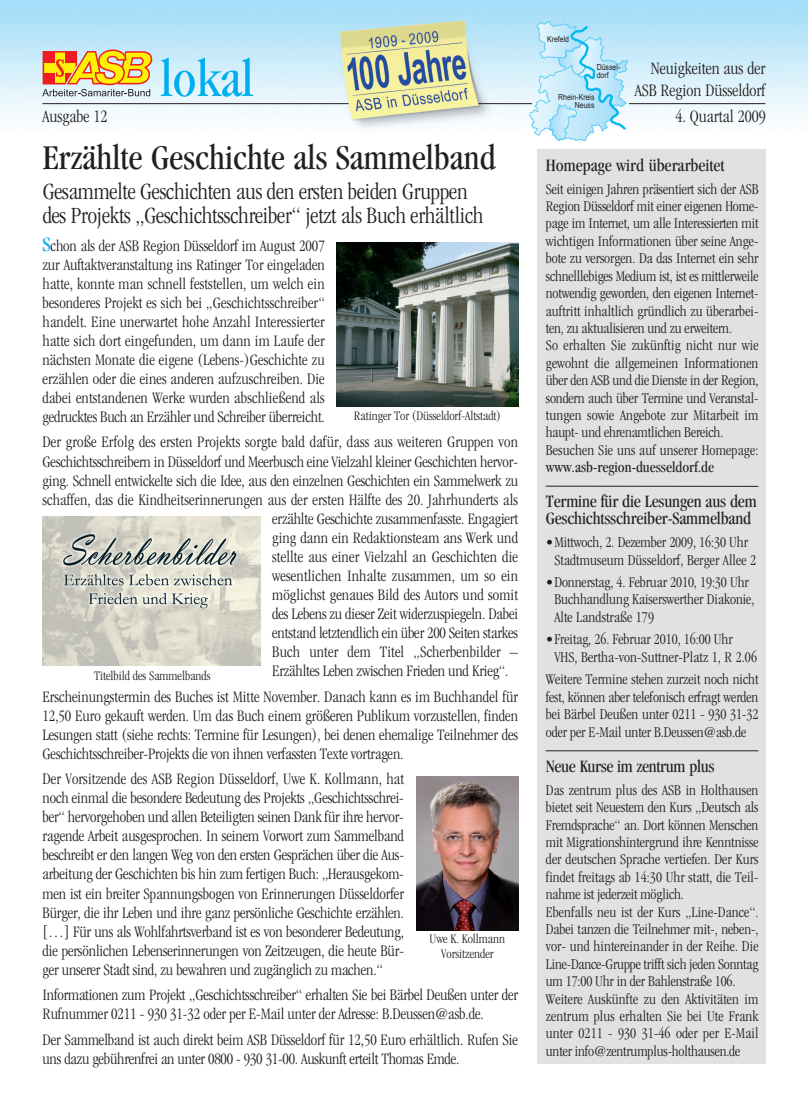
<style>
.page{position:relative;width:808px;height:1106px;background:#fff}
.page>*{position:absolute;margin:0;border:0;box-sizing:border-box;transform-origin:0 0}
.t1{font:condensed 54px "Garamond";color:#00aeef}
.t2{font:condensed 36px "Garamond";color:#231f20}
.t3{font:300 condensed 24px/24px "Garamond";letter-spacing:-.01em;color:#231f20}
.t4{font:condensed 18px/17.4px "Garamond";letter-spacing:-.01em;color:#231f20}
.t5{font:300 condensed 18px/21.6px "Garamond";color:#231f20;text-align:right}
.t6{font:300 condensed 16.5px/19px "Garamond";letter-spacing:-.01em;color:#231f20;text-align:justify}
.t7{font:300 condensed 16.5px "Garamond";letter-spacing:.01em;color:#231f20}
.t8{font:300 condensed 15.45px/17.4px "Garamond";color:#231f20}
.t9{font:condensed 15.45px "Garamond";color:#231f20}
.t10{font:300 condensed 13.5px/15px "Garamond";color:#231f20;text-align:center}
.t11{font:8.4px/8.4px "Arial Narrow";color:#231f20}
.s1{font-weight:400;font-size:21px;color:#00aeef}
</style>
<div class="page">
<img style="left:0;top:0;width:808px;height:129px">
<svg style="left:42px;top:49px;width:110px;height:47px;background:#e3b163"></svg>
<hr style="left:43px;top:103px;width:306px;height:1px;background:#231f20">
<hr style="left:629px;top:103px;width:136px;height:1px;background:#231f20">
<div style="left:537px;top:149px;width:228px;height:914px;background:#e0e1e3"></div>
<svg style="left:530px;top:21px;width:98px;height:120px;background:#bde8f9"></svg>
<hr style="left:546px;top:486px;width:212px;height:1px;background:#231f20">
<hr style="left:478px;top:103px;width:54px;height:1px;background:#231f20">
<hr style="left:546px;top:750px;width:212px;height:1px;background:#231f20">
<img style="left:416px;top:776px;width:102px;height:154px">
<img style="left:337px;top:242px;width:181px;height:164px">
<img style="left:43px;top:516px;width:217px;height:149px">
<p class="t5" style="left:43px;top:107px;width:66px">Ausgabe 12</p>
<h1 class="t1" style="left:160px;top:58px;width:94px">lokal</h1>
<h2 class="t2" style="left:43px;top:143px;width:455px">Erzählte Geschichte als Sammelband</h2>
<h3 class="t3" style="left:43px;top:181px;width:442px">Gesammelte Geschichten aus den ersten beiden Gruppen des Projekts „Geschichtsschreiber“ jetzt als Buch erhältlich</h3>
<p class="t6" style="left:43px;top:237px;width:284px"><span class="s1">S</span>chon als der ASB Region Düsseldorf im August 2007 zur Auftaktveranstaltung ins Ratinger Tor eingeladen hatte, konnte man schnell feststellen, um welch ein besonderes Projekt es sich bei „Geschichtsschreiber“ handelt. Eine unerwartet hohe Anzahl Interessierter hatte sich dort eingefunden, um dann im Laufe der nächsten Monate die eigene (Lebens-)Geschichte zu erzählen oder die eines anderen aufzuschreiben. Die dabei entstandenen Werke wurden abschließend als gedrucktes Buch an Erzähler und Schreiber überreicht.</p>
<p class="t7" style="left:43px;top:436px;width:477px">Der große Erfolg des ersten Projekts sorgte bald dafür, dass aus weiteren Gruppen von</p>
<p class="t6" style="left:43px;top:453px;width:477px">Geschichtsschreibern in Düsseldorf und Meerbusch eine Vielzahl kleiner Geschichten hervor-</p>
<p class="t6" style="left:43px;top:472px;width:477px">ging. Schnell entwickelte sich die Idee, aus den einzelnen Geschichten ein Sammelwerk zu</p>
<p class="t7" style="left:43px;top:493px;width:477px">schaffen, das die Kindheitserinnerungen aus der ersten Hälfte des 20. Jahrhunderts als</p>
<p class="t6" style="left:272px;top:510px;width:247px">erzählte Geschichte zusammenfasste. Engagiert</p>
<p class="t6" style="left:272px;top:529px;width:247px">ging dann ein Redaktionsteam ans Werk und</p>
<p class="t7" style="left:272px;top:550px;width:247px">stellte aus einer Vielzahl an Geschichten die</p>
<p class="t7" style="left:272px;top:569px;width:247px">wesentlichen Inhalte zusammen, um so ein</p>
<p class="t7" style="left:272px;top:588px;width:247px">möglichst genaues Bild des Autors und somit</p>
<p class="t6" style="left:272px;top:605px;width:247px">des Lebens zu dieser Zeit widerzuspiegeln. Dabei</p>
<p class="t6" style="left:272px;top:624px;width:247px">entstand letztendlich ein über 200 Seiten starkes</p>
<p class="t7" style="left:272px;top:645px;width:247px">Buch unter dem Titel „Scherbenbilder –</p>
<p class="t6" style="left:272px;top:662px;width:238px">Erzähltes Leben zwischen Frieden und Krieg“.</p>
<p class="t6" style="left:43px;top:688px;width:477px">Erscheinungstermin des Buches ist Mitte November. Danach kann es im Buchhandel für 12,50 Euro gekauft werden. Um das Buch einem größeren Publikum vor zustellen, finden Lesungen statt (siehe rechts: Termine für Lesungen), bei denen ehemalige Teilnehmer des Geschichtsschreiber-Projekts die von ihnen verfassten Texte vortragen.</p>
<p class="t6" style="left:43px;top:770px;width:363px">Der Vorsitzende des ASB Region Düsseldorf, Uwe K. Kollmann, hat noch einmal die besondere Bedeutung des Projekts „Geschichtsschrei&shy;ber“ hervorgehoben und allen Beteiligten seinen Dank für ihre hervor&shy;ragende Arbeit ausgesprochen. In seinem Vorwort zum Sammelband beschreibt er den langen Weg von den ersten Gesprächen über die Aus&shy;arbeitung der Geschichten bis hin zum fertigen Buch: „Herausgekom&shy;men ist ein breiter Spannungsbogen von Erinnerungen Düsseldorfer Bürger, die ihr Leben und ihre ganz persönliche Geschichte erzählen. […] Für uns als Wohlfahrtsverband ist es von besonderer Bedeutung, die persönlichen Lebenserinnerungen von Zeitzeugen, die heute Bür&shy;ger unserer Stadt sind, zu bewahren und zugänglich zu machen.“</p>
<p class="t6" style="left:43px;top:986px;width:477px">Informationen zum Projekt „Geschichtsschreiber“ erhalten Sie bei Bärbel Deußen unter der<br>Rufnummer 0211 - 930 31-32 oder per E-Mail unter der Adresse: B.Deussen@asb.de.</p>
<p class="t6" style="left:43px;top:1031px;width:477px">Der Sammelband ist auch direkt beim ASB Düsseldorf für 12,50 Euro erhältlich. Rufen Sie uns dazu gebührenfrei an unter 0800 - 930 31-00. Auskunft erteilt Thomas Emde.</p>
<p class="t10" style="left:354px;top:409px;width:149px">Ratinger Tor (Düsseldorf-Altstadt)</p>
<p class="t10" style="left:94px;top:669px;width:118px">Titelbild des Sammelbands</p>
<p class="t10" style="left:430px;top:932px;width:77px">Uwe K. Kollmann<br>Vorsitzender</p>
<p class="t11" style="left:547px;top:35px;width:24px">Krefeld</p>
<p class="t11" style="left:597px;top:63px;width:25px">Düssel&shy;dorf</p>
<p class="t11" style="left:558px;top:93px;width:38px;text-align:right">Rhein-Kreis<br>Neuss</p>
<p class="t5" style="left:635px;top:59px;width:132px">Neuigkeiten aus der<br>ASB Region Düsseldorf</p>
<p class="t5" style="left:675px;top:107px;width:92px">4. Quartal 2009</p>
<p class="t4" style="left:546px;top:158px;width:180px">Homepage wird überarbeitet</p>
<p class="t8" style="left:546px;top:181px;width:214px">Seit einigen Jahren präsentiert sich der ASB Region Düsseldorf mit einer eigenen Home&shy;page im Internet, um alle Interessierten mit wichtigen Informationen über seine Ange&shy;bote zu versorgen. Da das Internet ein sehr schnelllebiges Medium ist, ist es mittlerweile notwendig geworden, den eigenen Internet&shy;auftritt inhaltlich gründlich zu überarbei&shy;ten, zu aktualisieren und zu erweitern.<br>So erhalten Sie zukünftig nicht nur wie gewohnt die allgemeinen Informationen über den ASB und die Dienste in der Region, sondern auch über Termine und Veranstal&shy;tungen sowie Angebote zur Mitarbeit im haupt- und ehrenamtlichen Bereich.<br>Besuchen Sie uns auf unserer Homepage:</p>
<p class="t9" style="left:546px;top:461px;width:170px">www.asb-region-duesseldorf.de</p>
<p class="t4" style="left:546px;top:494px;width:212px">Termine für die Lesungen aus dem<br>Geschichtsschreiber-Sammelband</p>
<p class="t8" style="left:546px;top:534px;width:212px;text-align:center">•Mittwoch, 2. Dezember 2009, 16:30 Uhr<br>Stadtmuseum Düsseldorf, Berger Allee 2</p>
<p class="t8" style="left:554px;top:574px;width:202px;text-indent:-9px">•Donnerstag, 4. Februar 2010, 19:30 Uhr<br>Buchhandlung Kaiserswerther Diakonie,<br>Alte Landstraße 179</p>
<p class="t8" style="left:554px;top:631px;width:204px;text-indent:-9px">•Freitag, 26. Februar 2010, 16:00 Uhr<br>VHS, Bertha-von-Suttner-Platz 1, R 2.06</p>
<p class="t8" style="left:546px;top:672px;width:214px;text-align:justify">Weitere Termine stehen zurzeit noch nicht fest, können aber telefonisch erfragt werden bei Bärbel Deußen unter 0211 - 930 31-32 oder per E-Mail unter B.Deussen@asb.de</p>
<p class="t4" style="left:546px;top:759px;width:170px">Neue Kurse im zentrum plus</p>
<p class="t8" style="left:546px;top:782px;width:214px">Das zentrum plus des ASB in Holthausen bietet seit Neuestem den Kurs „Deutsch als Fremdsprache“ an. Dort können Menschen mit Migrationshintergrund ihre Kenntnisse der deutschen Sprache vertiefen. Der Kurs findet freitags ab 14:30 Uhr statt, die Teil&shy;nahme ist jederzeit möglich.<br>Ebenfalls neu ist der Kurs „Line-Dance“.<br>Dabei tanzen die Teilnehmer mit-, neben-, vor- und hintereinander in der Reihe. Die Line-Dance-Gruppe trifft sich jeden Sonntag um 17:00 Uhr in der Bahlenstraße 106.<br>Weitere Auskünfte zu den Aktivitäten im zentrum plus erhalten Sie bei Ute Frank unter 0211 - 930 31-46 oder per E-Mail unter info@zentrumplus-holthausen.de</p>
</div>
